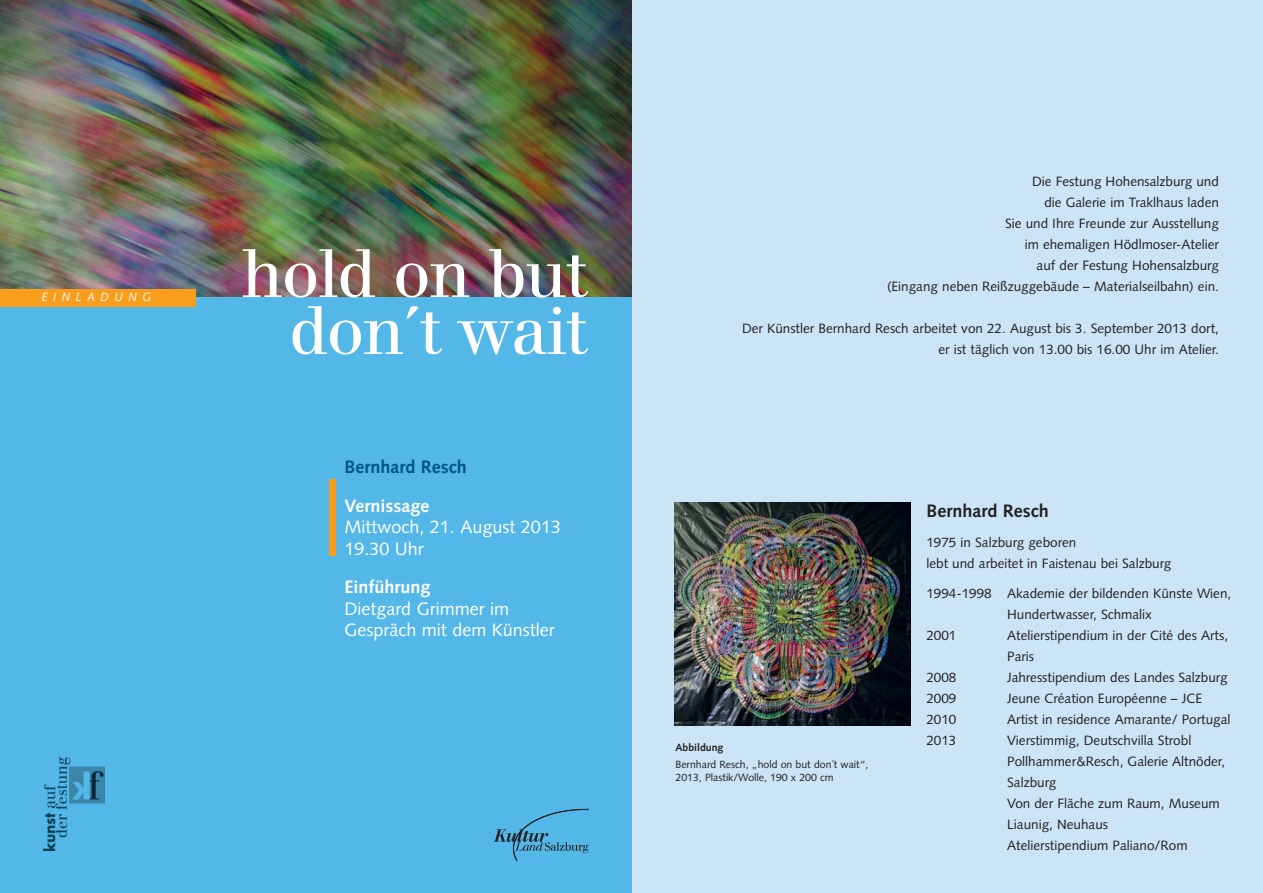
<style>
.page{position:relative;width:1263px;height:893px;background:#fff}
.page>*{position:absolute;margin:0;border:0;box-sizing:border-box;transform-origin:0 0}
.t1{font:67.5px/57px "Walbaum";letter-spacing:-.025em;color:#fff;text-align:right}
.t2{font:18px/21.6px "Syntax";color:#fff}
.t3{font:700 18px "Syntax";color:#fff}
.t4{font:700 18px "Syntax";color:#231f20}
.t5{font:700 18px "Syntax";color:#005387}
.t6{font:13.5px/21px "Syntax";color:#231f20}
.t7{font:italic 12px "Syntax";letter-spacing:.445em;color:#fff}
.t8{font:10.5px/12.6px "Syntax";color:#231f20}
.t9{font:700 10.5px "Syntax";color:#231f20}
</style>
<div class="page">
<div style="left:612px;top:0;width:651px;height:893px;background:#cbe4f6"></div>
<img style="left:0;top:0;width:631px;height:298px">
<div style="left:0;top:298px;width:631px;height:595px;background:#53b7e8"></div>
<div style="left:0;top:289px;width:196px;height:17px;background:#f99d1c"></div>
<svg style="left:493px;top:808px;width:96px;height:53px"></svg>
<img style="left:43px;top:757px;width:62px;height:93px">
<div style="left:330px;top:479px;width:6px;height:76px;background:#f99d1c"></div>
<img style="left:674px;top:503px;width:236px;height:222px">
<p class="t7" style="left:42px;top:292px;width:111px">EINLADUNG</p>
<h1 class="t1" style="left:241px;top:252px;width:347px">hold on but don´t wait</h1>
<h2 class="t5" style="left:344px;top:460px;width:124px">Bernhard Resch</h2>
<h2 class="t3" style="left:344px;top:498px;width:86px">Vernissage</h2>
<h2 class="t2" style="left:344px;top:518px;width:218px">Mittwoch, 21. August 2013<br>19.30 Uhr</h2>
<h2 class="t3" style="left:344px;top:579px;width:88px">Einführung</h2>
<h2 class="t2" style="left:344px;top:599px;width:212px">Dietgard Grimmer im<br>Gespräch mit dem Künstler</h2>
<p class="t6" style="left:887px;top:172px;width:333px;text-align:right">Die Festung Hohensalzburg und<br>die Galerie im Traklhaus laden<br>Sie und Ihre Freunde zur Ausstellung<br>im ehemaligen Hödlmoser-Atelier<br>auf der Festung Hohensalzburg<br>(Eingang neben Reißzuggebäude – Materialseilbahn) ein.</p>
<p class="t6" style="left:742px;top:319px;width:478px;text-align:right">Der Künstler Bernhard Resch arbeitet von 22. August bis 3. September 2013 dort, er ist täglich von 13.00 bis 16.00 Uhr im Atelier.</p>
<p class="t9" style="left:675px;top:743px;width:49px">Abbildung</p>
<p class="t8" style="left:675px;top:759px;width:195px">Bernhard Resch, „hold on but don´t wait“,<br>2013, Plastik/Wolle, 190 x 200 cm</p>
<h2 class="t4" style="left:926px;top:503px;width:124px">Bernhard Resch</h2>
<p class="t6" style="left:926px;top:533px;width:246px">1975 in Salzburg geboren<br>lebt und arbeitet in Faistenau bei Salzburg</p>
<p class="t6" style="left:926px;top:584px;width:306px">1994-1998 Akademie der bildenden Künste Wien,</p>
<p class="t6" style="left:1007px;top:605px;width:146px">Hundertwasser, Schmalix</p>
<p class="t6" style="left:926px;top:626px;width:32px">2001</p>
<p class="t6" style="left:1007px;top:626px;width:222px">Atelierstipendium in der Cité des Arts,<br>Paris</p>
<p class="t6" style="left:926px;top:668px;width:32px">2008</p>
<p class="t6" style="left:1007px;top:668px;width:222px">Jahresstipendium des Landes Salzburg</p>
<p class="t6" style="left:926px;top:689px;width:32px">2009</p>
<p class="t6" style="left:1007px;top:689px;width:196px">Jeune Création Européenne – JCE</p>
<p class="t6" style="left:926px;top:710px;width:32px">2010</p>
<p class="t6" style="left:1007px;top:710px;width:225px">Artist in residence Amarante/ Portugal</p>
<p class="t6" style="left:926px;top:731px;width:32px">2013</p>
<p class="t6" style="left:1007px;top:731px;width:219px">Vierstimmig, Deutschvilla Strobl<br>Pollhammer&amp;Resch, Galerie Altnöder,<br>Salzburg<br>Von der Fläche zum Raum, Museum<br>Liaunig, Neuhaus<br>Atelierstipendium Paliano/Rom</p>
</div>
